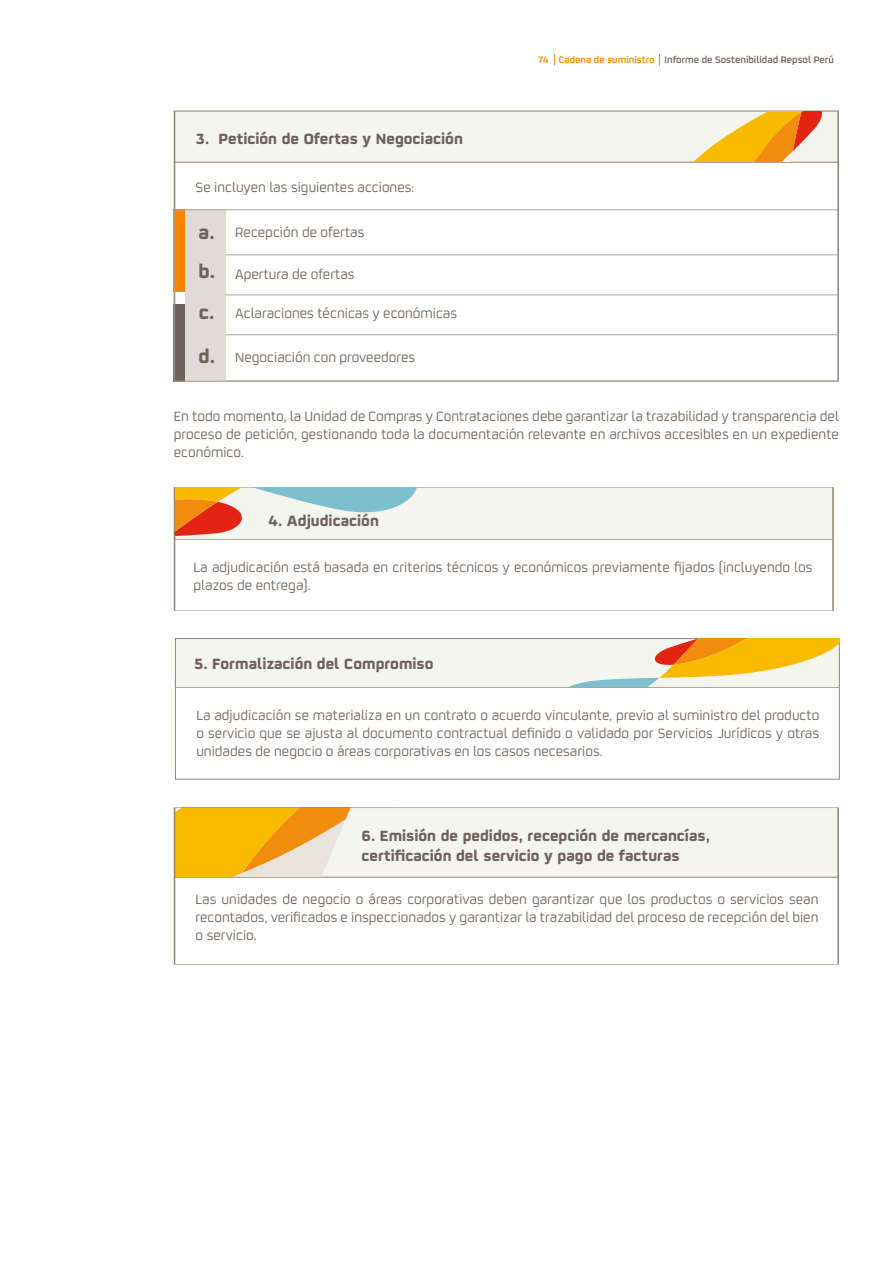
<style>
.page{position:relative;width:893px;height:1263px;background:#fff}
.page>*{position:absolute;margin:0;border:0;box-sizing:border-box;transform-origin:0 0}
.t1{font:700 21px/40.5px "Repsol Viet";color:#6e6259;text-align:justify}
.t2{font:700 16.5px/19.8px "Repsol Viet";color:#6f625a}
.t3{font:15px/18px "Repsol Viet";color:#6e6259;text-align:justify}
.t4{font:15px/18px "Repsol Viet";color:#6f625a;text-align:justify}
.t5{font:600 10.5px "Repsol";color:#6f625a}
.s1{color:#ff8200}
</style>
<div class="page">
<svg style="left:174px;top:807px;width:665px;height:157px"></svg>
<svg style="left:174px;top:111px;width:665px;height:271px"></svg>
<div style="left:175px;top:638px;width:664px;height:50px;background:#f5f5f0"></div>
<div style="left:175px;top:638px;width:665px;height:141px;border:1px solid #948570"></div>
<svg style="left:525px;top:639px;width:314px;height:48px"></svg>
<hr style="left:175px;top:687px;width:664px;height:1px;background:#aca39a">
<div style="left:185px;top:209px;width:41px;height:173px;background:#e0dbd4"></div>
<div style="left:174px;top:209px;width:11px;height:83px;background:#ff8200"></div>
<div style="left:174px;top:304px;width:11px;height:78px;background:#6f625a"></div>
<div style="left:174px;top:209px;width:664px;height:173px;border:1px solid #aca39a"></div>
<hr style="left:226px;top:254px;width:612px;height:1px;background:#aca39a">
<hr style="left:226px;top:294px;width:612px;height:1px;background:#aca39a">
<hr style="left:226px;top:334px;width:612px;height:1px;background:#aca39a">
<svg style="left:651px;top:112px;width:178px;height:50px"></svg>
<svg style="left:174px;top:487px;width:660px;height:124px"></svg>
<hr style="left:175px;top:539px;width:657px;height:1px;background:#aca39a">
<svg style="left:175px;top:488px;width:272px;height:50px"></svg>
<p class="t2" style="left:196px;top:127px;width:269px">3. Petición de Ofertas y Negociación</p>
<p class="t3" style="left:196px;top:177px;width:220px">Se incluyen las siguientes acciones:</p>
<h1 class="t1" style="left:198px;top:209px;width:18px">a. b. c.</h1>
<h1 class="t1" style="left:198px;top:333px;width:18px">d.</h1>
<p class="t3" style="left:235px;top:222px;width:131px">Recepción de ofertas</p>
<p class="t3" style="left:235px;top:264px;width:121px">Apertura de ofertas</p>
<p class="t3" style="left:235px;top:303px;width:223px">Aclaraciones técnicas y económicas</p>
<p class="t3" style="left:235px;top:347px;width:182px">Negociación con proveedores</p>
<p class="t5" style="left:538px;top:52px;width:297px"><span class="s1">74 Cadena de suministro</span> Informe de Sostenibilidad Repsol Perú</p>
<p class="t3" style="left:174px;top:407px;width:667px">En todo momento, la Unidad de Compras y Contrataciones debe garantizar la trazabilidad y transparencia del proceso de petición, gestionando toda la documentación relevante en archivos accesibles en un expediente económico.</p>
<p class="t2" style="left:268px;top:509px;width:112px">4. Adjudicación</p>
<p class="t3" style="left:194px;top:557px;width:620px">La adjudicación está basada en criterios técnicos y económicos previamente fijados (incluyendo los plazos de entrega).</p>
<p class="t2" style="left:194px;top:652px;width:241px">5. Formalización del Compromiso</p>
<p class="t4" style="left:196px;top:705px;width:624px">La adjudicación se materializa en un contrato o acuerdo vinculante, previo al suministro del producto o servicio que se ajusta al documento contractual definido o validado por Servicios Jurídicos y otras unidades de negocio o áreas corporativas en los casos necesarios.</p>
<p class="t2" style="left:361px;top:824px;width:350px">6. Emisión de pedidos, recepción de mercancías, certificación del servicio y pago de facturas</p>
<p class="t3" style="left:196px;top:890px;width:624px">Las unidades de negocio o áreas corporativas deben garantizar que los productos o servicios sean recontados, verificados e inspeccionados y garantizar la trazabilidad del proceso de recepción del bien o servicio.</p>
</div>
